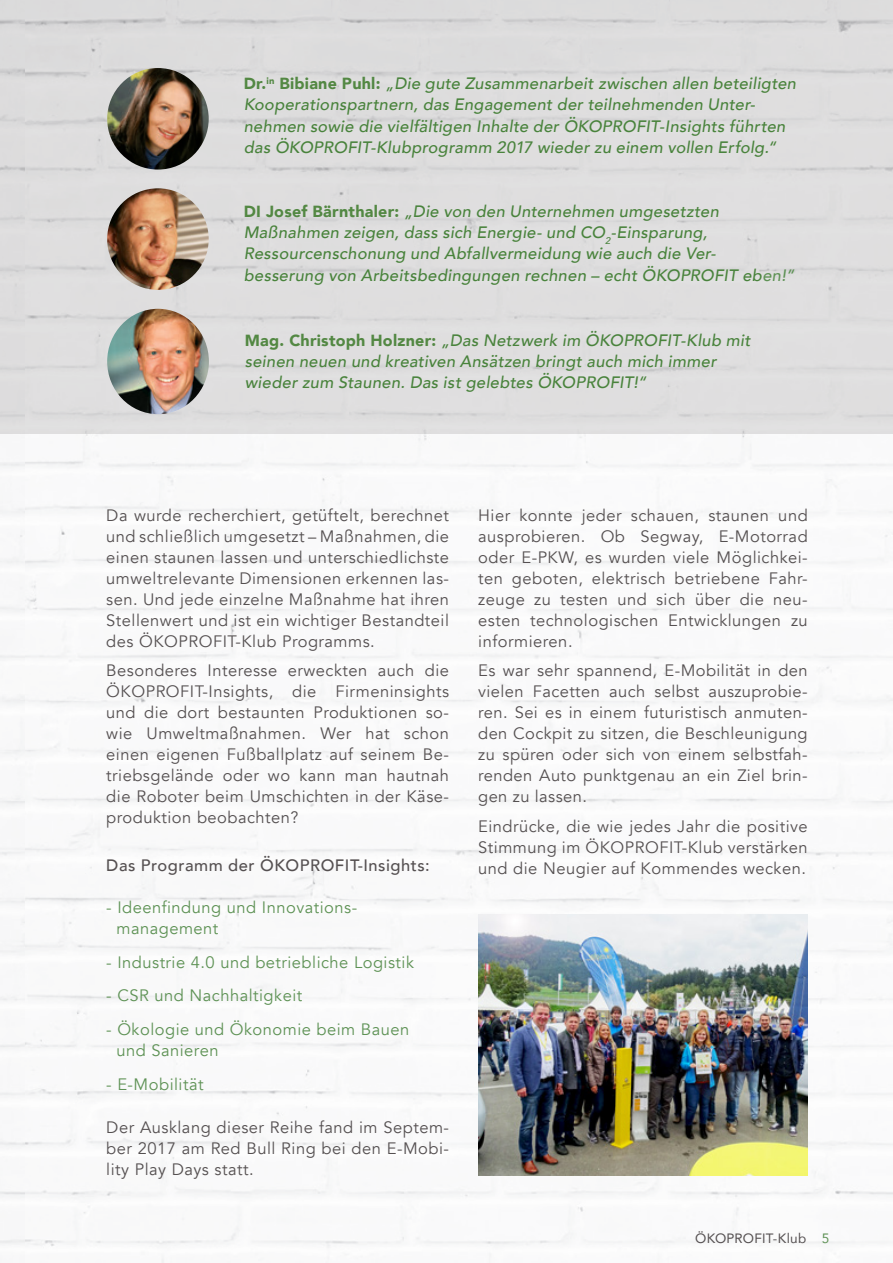
<style>
.page{position:relative;width:893px;height:1263px;background:#fff}
.page>*{position:absolute;margin:0;border:0;box-sizing:border-box;transform-origin:0 0}
.inhaltsverzeichnis2{font:16.5px/21px "Avenir";letter-spacing:.03em;color:#555051;text-align:justify}
.Flieeest{font:italic 500 16.5px/21.5px "Avenir";letter-spacing:.02em;color:#49833c}
.inhaltsverzeichnis2-2{font:16.5px/21px "Avenir";letter-spacing:.03em;color:#5e9255}
.inhaltsverzeichnis2-3{font:500 16.5px "Avenir";letter-spacing:.03em;color:#555051}
.t1{font:13.5px "Avenir";letter-spacing:.015em;color:#555051}
.s1{font-weight:900;font-style:normal;font-size:16.05px;color:#538843}
.s2{color:#5e9255}
</style>
<div class="page">
<img style="left:24px;top:434px;width:869px;height:829px">
<div style="left:0;top:0;width:893px;height:434px;background:#dfdede"></div>
<img style="left:0;top:0;width:1px;height:434px">
<img style="left:478px;top:914px;width:330px;height:262px">
<img style="left:107px;top:68px;width:102px;height:102px;border-radius:51px">
<img style="left:107px;top:188px;width:102px;height:102px;border-radius:51px">
<img style="left:107px;top:309px;width:102px;height:105px">
<p class="Flieeest" style="left:244px;top:73px;width:554px"><span class="s1">Dr.</span><sup>in</sup> <span class="s1">Bibiane Puhl:</span> „Die gute Zusammenarbeit zwischen allen beteiligten Kooperationspartnern, das Engagement der teilnehmenden Unter&shy;nehmen sowie die vielfältigen Inhalte der ÖKOPROFIT-Insights führten das ÖKOPROFIT-Klubprogramm 2017 wieder zu einem vollen Erfolg.“</p>
<p class="Flieeest" style="left:244px;top:200px;width:552px"><span class="s1">DI Josef Bärnthaler:</span> „Die von den Unternehmen umgesetzten Maßnahmen zeigen, dass sich Energie- und CO<sub>2</sub>-Einsparung, Ressourcenschonung und Abfallvermeidung wie auch die Ver&shy;besserung von Arbeitsbedingungen rechnen – echt ÖKOPROFIT eb<span class="s2">en!“</span></p>
<p class="Flieeest" style="left:245px;top:329px;width:507px"><span class="s1">Mag. Christoph Holzner:</span> „Das Netzwerk im ÖKOPROFIT-Klub mit seinen neuen und kreativen Ansätzen bringt auch mich immer wieder zum Staunen. Das ist gelebtes ÖKOPROFIT!“</p>
<p class="inhaltsverzeichnis2" style="left:106px;top:505px;width:344px">Da wurde recherchiert, getüftelt, berechnet und schließlich umgesetzt – Maßnahmen, die einen staunen lassen und unterschiedlichste umweltrelevante Dimensionen erkennen las&shy;sen. Und jede einzelne Maßnahme hat ihren Stellenwert und ist ein wichtiger Bestandteil des ÖKOPROFIT-Klub Programms.</p>
<p class="inhaltsverzeichnis2" style="left:106px;top:660px;width:344px">Besonderes Interesse erweckten auch die ÖKOPROFIT-Insights, die Firmeninsights und die dort bestaunten Produktionen so&shy;wie Umweltmaßnahmen. Wer hat schon einen eigenen Fußballplatz auf seinem Be&shy;triebsgelände oder wo kann man hautnah die Roboter beim Umschichten in der Käse&shy;produktion beobachten?</p>
<p class="inhaltsverzeichnis2-3" style="left:106px;top:851px;width:325px">Das Programm der ÖKOPROFIT-Insights:</p>
<p class="inhaltsverzeichnis2-2" style="left:116px;top:897px;width:242px;text-indent:-10px">- Ideenfindung und Innovations&shy;management</p>
<p class="inhaltsverzeichnis2-2" style="left:106px;top:952px;width:309px">- Industrie 4.0 und betriebliche Logistik</p>
<p class="inhaltsverzeichnis2-2" style="left:106px;top:985px;width:197px">- CSR und Nachhaltigkeit</p>
<p class="inhaltsverzeichnis2-2" style="left:116px;top:1019px;width:294px;text-indent:-10px">- Ökologie und Ökonomie beim Bauen und Sanieren</p>
<p class="inhaltsverzeichnis2-2" style="left:106px;top:1074px;width:99px">- E-Mobilität</p>
<p class="inhaltsverzeichnis2" style="left:106px;top:1117px;width:344px">Der Ausklang dieser Reihe fand im Septem&shy;ber 2017 am Red Bull Ring bei den E-Mobi&shy;lity Play Days statt.</p>
<p class="inhaltsverzeichnis2" style="left:478px;top:505px;width:331px">Hier konnte jeder schauen, staunen und ausprobieren. Ob Segway, E-Motorrad oder E-PKW, es wurden viele Möglichkei&shy;ten geboten, elektrisch betriebene Fahr&shy;zeuge zu testen und sich über die neu&shy;esten technologischen Entwicklungen zu informieren.</p>
<p class="inhaltsverzeichnis2" style="left:478px;top:660px;width:331px">Es war sehr spannend, E-Mobilität in den vielen Facetten auch selbst auszuprobie&shy;ren. Sei es in einem futuristisch anmuten&shy;den Cockpit zu sitzen, die Beschleunigung zu spüren oder sich von einem selbstfah&shy;renden Auto punktgenau an ein Ziel brin&shy;gen zu lassen.</p>
<p class="inhaltsverzeichnis2" style="left:478px;top:816px;width:331px">Eindrücke, die wie jedes Jahr die positive Stimmung im ÖKOPROFIT-Klub verstärken und die Neugier auf Kommendes wecken.</p>
<p class="t1" style="left:695px;top:1227px;width:135px">ÖKOPROFIT-Klub <span class="s2">5</span></p>
</div>
